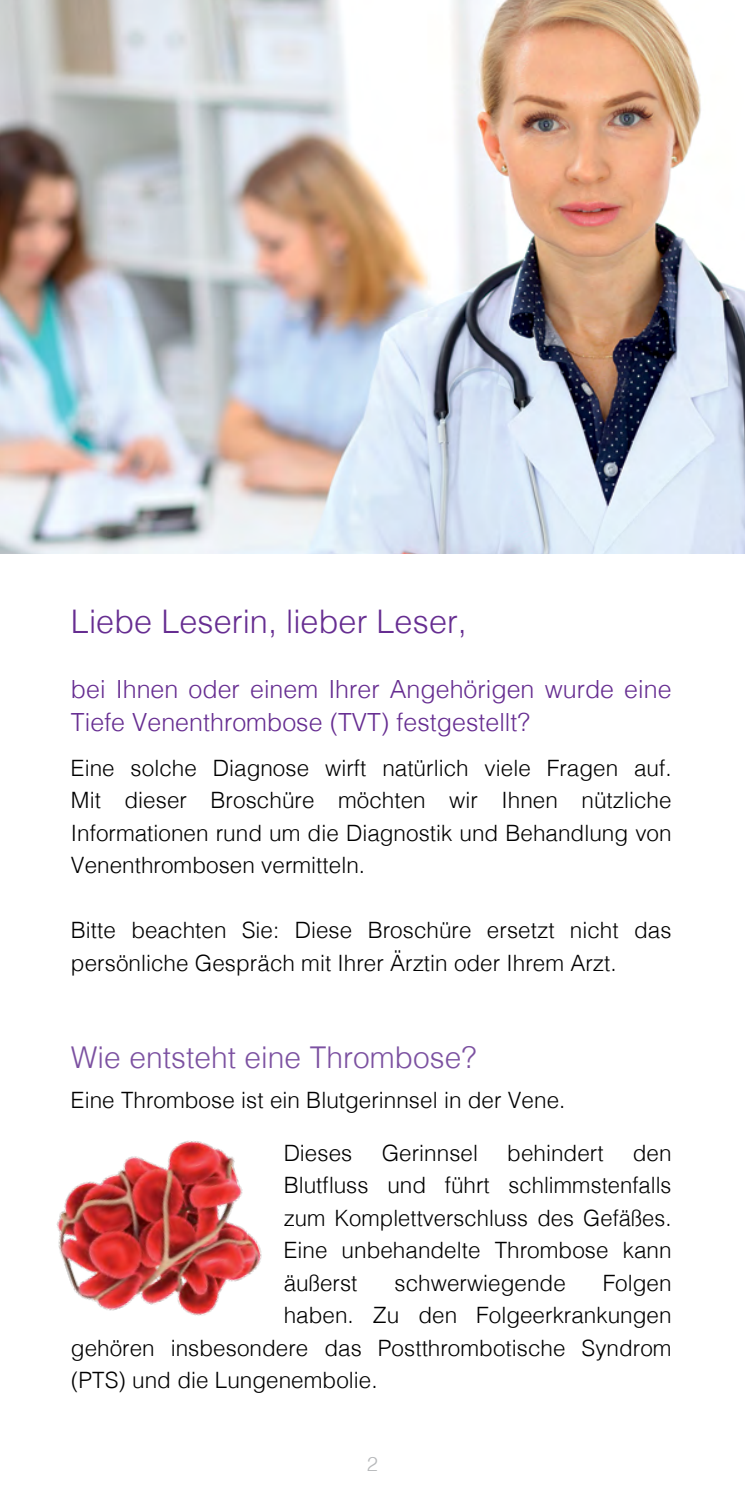
<style>
.page{position:relative;width:745px;height:1489px;background:#fff}
.page>*{position:absolute;margin:0;border:0;box-sizing:border-box;transform-origin:0 0}
.t1{font:300 32.5px "Helvetica";color:#662d91}
.t2{font:300 30px "Helvetica";color:#7c51a1}
.t3{font:300 25px/32.5px "Helvetica";color:#662d91}
.t4{font:300 22.5px/32.5px "Helvetica";color:#000;text-align:justify}
.t5{font:300 20px "Helvetica";color:#b6b8ba}
</style>
<div class="page">
<img style="left:0;top:0;width:744px;height:553px">
<img style="left:56px;top:1141px;width:206px;height:175px">
<h1 class="t1" style="left:71px;top:601px;width:397px">Liebe Leserin, lieber Leser,</h1>
<p class="t3" style="left:71px;top:673px;width:601px">bei Ihnen oder einem Ihrer Angehörigen wurde eine<br>Tiefe Venenthrombose (TVT) festgestellt?</p>
<p class="t4" style="left:71px;top:751px;width:601px">Eine solche Diagnose wirft natürlich viele Fragen auf.<br>Mit dieser Broschüre möchten wir Ihnen nützliche Informationen rund um die Diagnostik und Behandlung von Venenthrombosen vermitteln.</p>
<p class="t4" style="left:71px;top:913px;width:601px">Bitte beachten Sie: Diese Broschüre ersetzt nicht das persönliche Gespräch mit Ihrer Ärztin oder Ihrem Arzt.</p>
<h2 class="t2" style="left:71px;top:1039px;width:407px">Wie entsteht eine Thrombose?</h2>
<p class="t4" style="left:71px;top:1083px;width:495px">Eine Thrombose ist ein Blutgerinnsel in der Vene.</p>
<p class="t4" style="left:283px;top:1136px;width:70px">Dieses</p>
<p class="t4" style="left:381px;top:1136px;width:98px">Gerinnsel</p>
<p class="t4" style="left:507px;top:1136px;width:98px">behindert</p>
<p class="t4" style="left:283px;top:1136px;width:389px;text-indent:349px">den Blutfluss und führt schlimmstenfalls zum Komplettverschluss des Gefäßes.<br>Eine unbehandelte Thrombose kann äußerst</p>
<p class="t4" style="left:394px;top:1266px;width:173px">schwerwiegende</p>
<p class="t4" style="left:602px;top:1266px;width:70px">Folgen</p>
<p class="t4" style="left:283px;top:1298px;width:389px">haben. Zu den Folgeerkrankungen</p>
<p class="t4" style="left:71px;top:1331px;width:601px">gehören insbesondere das Postthrombotische Syndrom</p>
<p class="t4" style="left:71px;top:1363px;width:308px">(PTS) und die Lungenembolie.</p>
<p class="t5" style="left:366px;top:1451px;width:13px">2</p>
</div>
